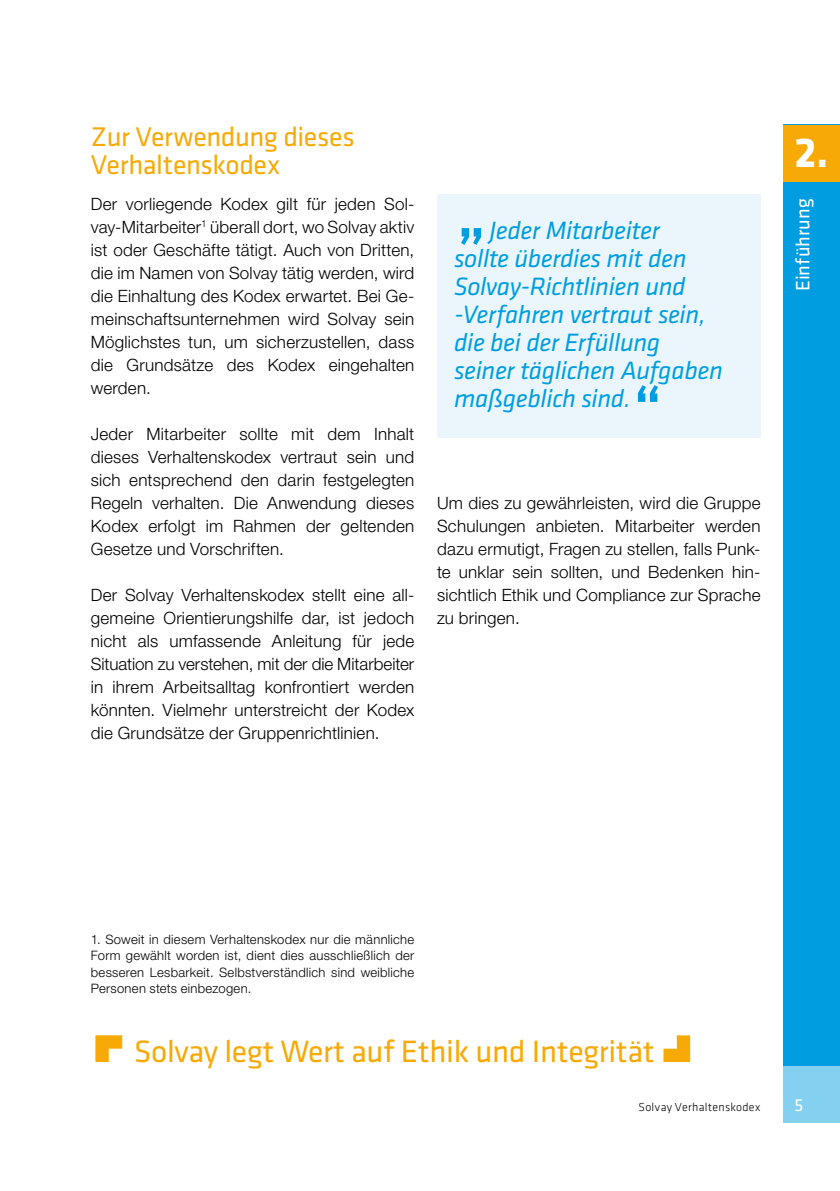
<style>
.page{position:relative;width:840px;height:1191px;background:#fff}
.page>*{position:absolute;margin:0;border:0;box-sizing:border-box;transform-origin:0 0}
.t1{font:500 60px "Klavika";color:#009ee0}
.t2{font:700 43.4px "Klavika";color:#fff}
.t3{font:32px "Klavika";letter-spacing:-.01em;color:#f7a906}
.t4{font:28px/28px "Klavika";letter-spacing:-.015em;color:#f7a906}
.t5{font:italic 26px/28px "Klavika";letter-spacing:-.015em;color:#009ee0}
.t6{font:20px "Klavika";color:#fff}
.t7{font:18px "Klavika";color:#fff}
.t8{font:300 17px/23px "Helvetica Neue LT Std";letter-spacing:.015em;color:#000;text-align:justify}
.t9{font:300 13px/16px "Helvetica Neue LT Std";letter-spacing:.02em;color:#000;text-align:justify}
.t10{font:300 12px "Klavika";letter-spacing:.02em;color:#000}
</style>
<div class="page">
<hr style="left:0;top:1066px;width:1px;height:125px;background:#009ee0">
<div style="left:782px;top:125px;width:57px;height:941px;background:#009ee0"></div>
<div style="left:782px;top:1066px;width:57px;height:56px;background:#84d0f0"></div>
<div style="left:782px;top:125px;width:57px;height:56px;background:#f7a906"></div>
<div style="left:437px;top:194px;width:323px;height:244px;background:#ebf6fc"></div>
<svg style="left:663px;top:1035px;width:26px;height:27px"></svg>
<h3 class="t4" style="left:91px;top:122px;width:265px">Zur Verwendung dieses<br>Verhaltenskodex</h3>
<p class="t8" style="left:91px;top:192px;width:325px">Der vorliegende Kodex gilt für jeden Sol&shy;vay-Mitarbeiter<sup>1</sup> überall dort, wo Solvay aktiv ist oder Geschäfte tätigt. Auch von Dritten, die im Namen von Solvay tätig werden, wird die Einhaltung des Kodex erwartet. Bei Ge&shy;meinschaftsunternehmen wird Solvay sein Möglichstes tun, um sicherzustellen, dass die Grundsätze des Kodex eingehalten werden.</p>
<p class="t8" style="left:91px;top:422px;width:325px">Jeder Mitarbeiter sollte mit dem Inhalt dieses Verhaltenskodex vertraut sein und sich entsprechend den darin festgelegten Regeln verhalten. Die Anwendung dieses Kodex erfolgt im Rahmen der geltenden Gesetze und Vorschriften.</p>
<p class="t8" style="left:91px;top:583px;width:325px">Der Solvay Verhaltenskodex stellt eine all&shy;gemeine Orientierungshilfe dar, ist jedoch nicht als umfassende Anleitung für jede Situation zu verstehen, mit der die Mitarbeiter in ihrem Arbeitsalltag konfrontiert werden könnten. Vielmehr unterstreicht der Kodex die Grundsätze der Gruppenrichtlinien.</p>
<h3 class="t5" style="left:454px;top:216px;width:270px;text-indent:35px">Jeder Mitarbeiter<br>sollte überdies mit den<br>Solvay-Richtlinien und -Verfahren vertraut sein, die bei der Erfüllung seiner täglichen Aufgaben maßgeblich sind.</h3>
<h1 class="t1" style="left:457px;top:209px;width:30px">”</h1>
<h1 class="t1" style="left:633px;top:367px;width:30px">“</h1>
<p class="t8" style="left:437px;top:491px;width:325px">Um dies zu gewährleisten, wird die Gruppe Schulungen anbieten. Mitarbeiter werden dazu ermutigt, Fragen zu stellen, falls Punk&shy;te unklar sein sollten, und Bedenken hin&shy;sichtlich Ethik und Compliance zur Sprache zu bringen.</p>
<h2 class="t2" style="left:794px;top:122px;width:35px">2.</h2>
<p class="t6" style="left:789px;top:291px;width:94px;rotate:-90deg">Einführung</p>
<p class="t9" style="left:91px;top:931px;width:325px">1. Soweit in diesem Verhaltenskodex nur die männliche Form gewählt worden ist, dient dies ausschließlich der besseren Lesbarkeit. Selbstverständlich sind weibliche Personen stets einbezogen.</p>
<h3 class="t3" style="left:134px;top:1030px;width:521px">Solvay legt Wert auf Ethik und Integrität</h3>
<p class="t10" style="left:638px;top:1100px;width:123px">Solvay Verhaltenskodex</p>
<p class="t7" style="left:794px;top:1093px;width:10px">5</p>
</div>
